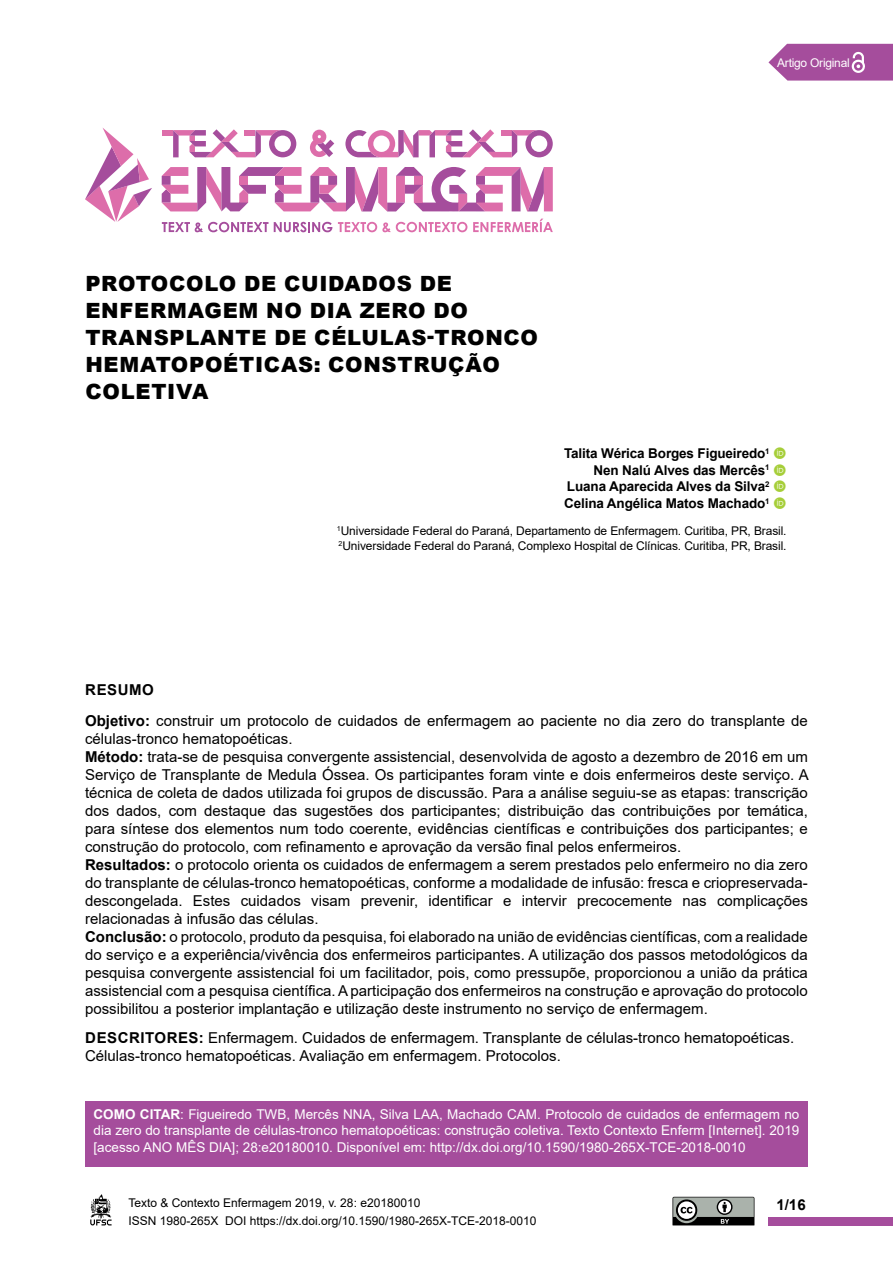
<style>
.page{position:relative;width:893px;height:1263px;background:#fff}
.page>*{position:absolute;margin:0;border:0;box-sizing:border-box;transform-origin:0 0}
.t1{font:900 21px/27px "Arial";letter-spacing:.035em;color:#000}
.t2{font:15px/18px "Arial";color:#000}
.t3{font:700 15px "Arial";color:#000}
.t4{font:13.5px/16.2px "Arial";color:#fff;text-align:justify}
.t5{font:700 13.5px/16.5px "Arial";letter-spacing:-.01em;color:#000;text-align:right}
.t6{font:12px/18px "Arial";letter-spacing:-.01em;color:#000}
.t7{font:12px "Arial";letter-spacing:-.02em;color:#fff}
.s1{font-weight:700}
</style>
<div class="page">
<div style="left:769px;top:1217px;width:124px;height:8px;background:#a54d9c"></div>
<svg style="left:90px;top:1194px;width:22px;height:31px"></svg>
<svg style="left:162px;top:167px;width:391px;height:45px"></svg>
<div style="left:162px;top:130px;width:11px;height:6px;background:#dd6daa"></div>
<svg style="left:173px;top:129px;width:123px;height:28px"></svg>
<svg style="left:310px;top:129px;width:243px;height:28px"></svg>
<svg style="left:162px;top:222px;width:106px;height:10px"></svg>
<svg style="left:274px;top:222px;width:58px;height:10px"></svg>
<svg style="left:338px;top:222px;width:129px;height:10px"></svg>
<svg style="left:473px;top:219px;width:80px;height:13px"></svg>
<svg style="left:85px;top:128px;width:67px;height:94px"></svg>
<svg style="left:768px;top:44px;width:125px;height:37px;background:#af61a7"></svg>
<svg style="left:672px;top:1197px;width:83px;height:29px;background:#777b78"></svg>
<div style="left:85px;top:1101px;width:723px;height:66px;background:#a54d9c"></div>
<h1 class="t1" style="left:85px;top:270px;width:454px">PROTOCOLO DE CUIDADOS DE<br>ENFERMAGEM NO DIA ZERO DO<br>TRANSPLANTE DE CÉLULAS-TRONCO<br>HEMATOPOÉTICAS: CONSTRUÇÃO<br>COLETIVA</h1>
<p class="t7" style="left:777px;top:54px;width:74px">Artigo Original</p>
<p class="t5" style="left:564px;top:446px;width:207px">Talita Wérica Borges Figueiredo<sup>1<br></sup>Nen Nalú Alves das Mercês<sup>1<br></sup>Luana Aparecida Alves da Silva<sup>2<br></sup>Celina Angélica Matos Machado<sup>1</sup></p>
<p class="t6" style="left:337px;top:524px;width:451px;line-height:14.4px"><sup>1</sup>Universidade Federal do Paraná, Departamento de Enfermagem. Curitiba, PR, Brasil.<br><sup>2</sup>Universidade Federal do Paraná, Complexo Hospital de Clínicas. Curitiba, PR, Brasil.</p>
<p class="t2" style="left:85px;top:674px;width:724px;line-height:30.8px"><span class="s1">RESUMO<br>Objetivo:</span> construir um protocolo de cuidados de enfermagem ao paciente no dia zero do transplante de</p>
<p class="t2" style="left:85px;top:729px;width:725px">células-tronco hematopoéticas.<br><span class="s1">Método:</span> trata-se de pesquisa convergente assistencial, desenvolvida de agosto a dezembro de 2016 em um Serviço de Transplante de Medula Óssea. Os participantes foram vinte e dois enfermeiros deste serviço. A técnica de coleta de dados utilizada foi grupos de discussão. Para a análise seguiu-se as etapas: transcrição dos dados, com destaque das sugestões dos participantes; distribuição das contribuições por temática, para síntese dos elementos num todo coerente, evidências científicas e contribuições dos participantes; e construção do protocolo, com refinamento e aprovação da versão final pelos enfermeiros.<br><span class="s1">Resultados:</span> o protocolo orienta os cuidados de enfermagem a serem prestados pelo enfermeiro no dia zero do transplante de células-tronco hematopoéticas, conforme a modalidade de infusão: fresca e criopreservada&shy;descongelada. Estes cuidados visam prevenir, identificar e intervir precocemente nas complicações relacionadas à infusão das células.<br><span class="s1">Conclusão:</span> o protocolo, produto da pesquisa, foi elaborado na união de evidências científicas, com a realidade do serviço e a experiência/vivência dos enfermeiros participantes. A utilização dos passos metodológicos da pesquisa convergente assistencial foi um facilitador, pois, como pressupõe, proporcionou a união da prática assistencial com a pesquisa científica. A participação dos enfermeiros na construção e aprovação do protocolo possibilitou a posterior implantação e utilização deste instrumento no serviço de enfermagem.</p>
<p class="t2" style="left:85px;top:1028px;width:711px"><span class="s1">DESCRITORES:</span> Enfermagem. Cuidados de enfermagem. Transplante de células-tronco hematopoéticas.<br>Células-tronco hematopoéticas. Avaliação em enfermagem. Protocolos.</p>
<p class="t4" style="left:94px;top:1106px;width:707px"><span class="s1">COMO CITAR</span>: Figueiredo TWB, Mercês NNA, Silva LAA, Machado CAM. Protocolo de cuidados de enfermagem no dia zero do transplante de células-tronco hematopoéticas: construção coletiva. Texto Contexto Enferm [Internet]. 2019 [acesso ANO MÊS DIA]; 28:e20180010. Disponível em: http://dx.doi.org/10.1590/1980-265X-TCE-2018-0010</p>
<p class="t6" style="left:128px;top:1194px;width:410px">Texto &amp; Contexto Enfermagem 2019, v. 28: e20180010<br>ISSN 1980-265X DOI https://dx.doi.org/10.1590/1980-265X-TCE-2018-0010</p>
<p class="t3" style="left:776px;top:1194px;width:31px">1/16</p>
</div>
